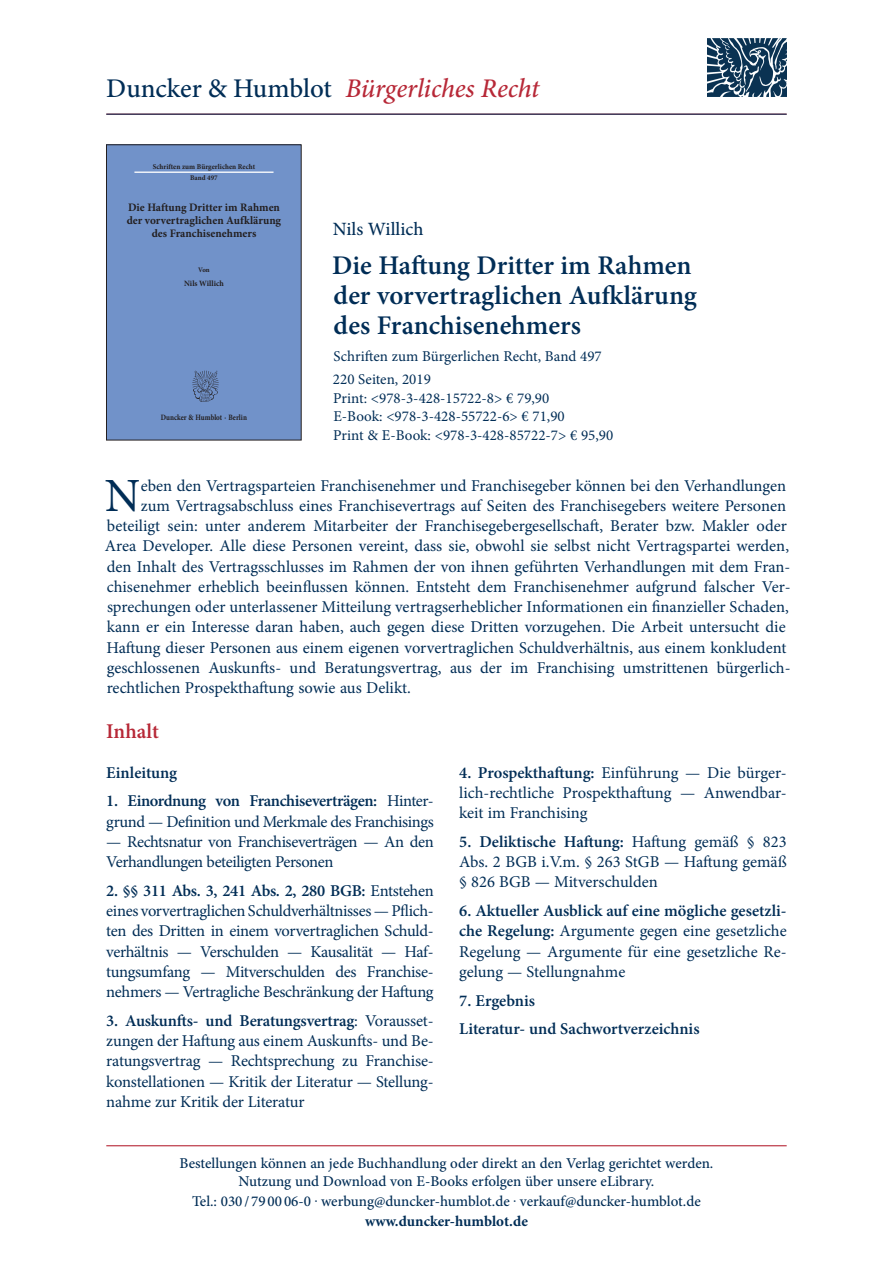
<style>
.page{position:relative;width:893px;height:1263px;background:#fff}
.page>*{position:absolute;margin:0;border:0;box-sizing:border-box;transform-origin:0 0}
.t1{font:47.7px "Minion Pro";color:#002d56}
.t2{font:600 27px/30px "Minion Pro";color:#002d56}
.t3{font:italic 500 27px "Minion Pro";letter-spacing:-.005em;color:#b72837}
.t4{font:600 21px "Minion Pro";color:#b72837}
.t5{font:500 18.75px "Minion Pro";color:#002d56}
.t6{font:16.5px/20.2px "Minion Pro";letter-spacing:-.005em;color:#002d56;text-align:justify}
.t7{font:16.5px/20.2px "Minion Pro";letter-spacing:-.025em;color:#002d56}
.t8{font:600 16.5px/28.8px "Minion Pro";color:#002d56}
.t9{font:500 15px/18px "Minion Pro";color:#002d56;text-align:center}
.t10{font:15px/18.8px "Minion Pro";color:#002d56}
.t11{font:700 15px "Minion Pro";color:#002d56}
.t12{font:700 11.4px/13px "Minion Pro";color:#231f20;text-align:center}
.t13{font:700 8.1px "Minion Pro";color:#231f20;scale:.86 1}
.t14{font:700 8.1px "Minion Pro";color:#231f20}
.t15{font:700 7.35px "Minion Pro";letter-spacing:.005em;color:#231f20;scale:.96 1}
.t16{font:700 7.2px "Minion Pro";color:#231f20}
.t17{font:700 6.9px "Minion Pro";color:#231f20}
.s1{font-style:normal;color:#002d56}
.s2{font-weight:600}
</style>
<div class="page">
<hr style="left:106px;top:1145px;width:681px;height:1px;background:#b72837">
<div style="left:106px;top:145px;width:195px;height:295px;background:#7192c9"></div>
<hr style="left:134px;top:172px;width:140px;height:1px;background:#fff">
<img style="left:192px;top:370px;width:26px;height:32px">
<div style="left:106px;top:145px;width:195px;height:295px;border:1px solid #231f20"></div>
<img style="left:707px;top:38px;width:79px;height:59px">
<hr style="left:106px;top:114px;width:681px;height:1px;background:#002d56">
<h2 class="t3" style="left:106px;top:70px;width:435px"><span class="s1">Duncker &amp; Humblot</span> Bürgerliches Recht</h2>
<p class="t15" style="left:153px;top:161px;width:108px">Schriften zum Bürgerlichen Recht</p>
<p class="t16" style="left:190px;top:173px;width:29px">Band 497</p>
<p class="t12" style="left:127px;top:200px;width:156px">Die Haftung Dritter im Rahmen der vorvertraglichen Aufklärung des Franchisenehmers</p>
<p class="t17" style="left:198px;top:264px;width:13px">Von</p>
<p class="t14" style="left:184px;top:278px;width:41px">Nils Willich</p>
<p class="t13" style="left:161px;top:411px;width:102px">Duncker &amp; Humblot · Berlin</p>
<p class="t5" style="left:333px;top:217px;width:92px">Nils Willich</p>
<h2 class="t2" style="left:332px;top:250px;width:366px">Die Haftung Dritter im Rahmen der vorvertraglichen Aufklärung des Franchisenehmers</h2>
<p class="t10" style="left:333px;top:345px;width:270px;line-height:23px">Schriften zum Bürgerlichen Recht, Band 497<br>220 Seiten, 2019</p>
<p class="t10" style="left:333px;top:389px;width:282px">Print: &lt;978-3-428-15722-8&gt; € 79,90<br>E-Book: &lt;978-3-428-55722-6&gt; € 71,90<br>Print &amp; E-Book: &lt;978-3-428-85722-7&gt; € 95,90</p>
<h1 class="t1" style="left:105px;top:464px;width:37px">N</h1>
<p class="t6" style="left:141px;top:475px;width:647px">eben den Vertragsparteien Franchisenehmer und Franchisegeber können bei den Verhandlungen</p>
<p class="t6" style="left:141px;top:495px;width:647px">zum Vertragsabschluss eines Franchisevertrags auf Seiten des Franchisegebers weitere Personen</p>
<p class="t6" style="left:107px;top:516px;width:682px">beteiligt sein: unter anderem Mitarbeiter der Franchisegebergesellschaft, Berater bzw. Makler oder</p>
<p class="t6" style="left:105px;top:536px;width:686px">Area Developer. Alle diese Personen vereint, dass sie, obwohl sie selbst nicht Vertragspartei werden,</p>
<p class="t6" style="left:107px;top:556px;width:685px">den Inhalt des Vertragsschlusses im Rahmen der von ihnen geführten Verhandlungen mit dem Fran-</p>
<p class="t6" style="left:107px;top:576px;width:685px">chisenehmer erheblich beeinflussen können. Entsteht dem Franchisenehmer aufgrund falscher Ver-</p>
<p class="t6" style="left:107px;top:597px;width:683px">sprechungen oder unterlassener Mitteilung vertragserheblicher Informationen ein finanzieller Schaden,</p>
<p class="t6" style="left:107px;top:617px;width:680px">kann er ein Interesse daran haben, auch gegen diese Dritten vorzugehen. Die Arbeit untersucht die</p>
<p class="t6" style="left:106px;top:637px;width:681px">Haftung dieser Personen aus einem eigenen vorvertraglichen Schuldverhältnis, aus einem konkludent</p>
<p class="t6" style="left:107px;top:657px;width:685px">geschlossenen Auskunfts- und Beratungsvertrag, aus der im Franchising umstrittenen bürgerlich-</p>
<p class="t6" style="left:107px;top:678px;width:306px">rechtlichen Prospekthaftung sowie aus Delikt.</p>
<p class="t4" style="left:106px;top:717px;width:54px">Inhalt</p>
<p class="t8" style="left:106px;top:758px;width:72px">Einleitung</p>
<p class="t7" style="left:106px;top:791px;width:329px"><span class="s2">1. Einordnung von Franchiseverträgen:</span> Hinter&shy;grund — Definition und Merkmale des Franchisings</p>
<p class="t7" style="left:106px;top:831px;width:329px">— Rechtsnatur von Franchiseverträgen — An den<br>Verhandlungen beteiligten Personen</p>
<p class="t6" style="left:106px;top:880px;width:329px"><span class="s2">2. §§ 311 Abs. 3, 241 Abs. 2, 280 BGB:</span> Entstehen eines vorvertraglichen Schuldverhältnisses — Pflich&shy;ten des Dritten in einem vorvertraglichen Schuld&shy;verhältnis — Verschulden — Kausalität — Haf&shy;tungsumfang — Mitverschulden des Franchise&shy;nehmers — Vertragliche Beschränkung der Haftung</p>
<p class="t6" style="left:106px;top:1010px;width:329px"><span class="s2">3. Auskunfts- und Beratungsvertrag</span>: Vorausset&shy;zungen der Haftung aus einem Auskunfts- und Be&shy;ratungsvertrag — Rechtsprechung zu Franchise&shy;konstellationen — Kritik der Literatur — Stellung&shy;nahme zur Kritik der Literatur</p>
<p class="t6" style="left:459px;top:762px;width:329px"><span class="s2">4. Prospekthaftung:</span> Einführung — Die bürger&shy;lich-rechtliche Prospekthaftung — Anwendbar&shy;keit im Franchising</p>
<p class="t6" style="left:459px;top:831px;width:329px"><span class="s2">5. Deliktische Haftung:</span> Haftung gemäß § 823<br>Abs. 2 BGB i.V.m. § 263 StGB — Haftung gemäß § 826 BGB — Mitverschulden</p>
<p class="t6" style="left:459px;top:901px;width:329px"><span class="s2">6. Aktueller Ausblick auf eine mögliche gesetzli&shy;che Regelung:</span> Argumente gegen eine gesetzliche Regelung — Argumente für eine gesetzliche Re&shy;gelung — Stellungnahme</p>
<p class="t8" style="left:459px;top:986px;width:242px">7. Ergebnis<br>Literatur- und Sachwortverzeichnis</p>
<p class="t9" style="left:179px;top:1154px;width:535px">Bestellungen können an jede Buchhandlung oder direkt an den Verlag gerichtet werden.<br>Nutzung und Download von E-Books erfolgen über unsere eLibrary.</p>
<p class="t9" style="left:192px;top:1192px;width:510px">Tel.: 030 / 79 00 06-0 . werbung@duncker-humblot.de . verkauf@duncker-humblot.de</p>
<p class="t11" style="left:365px;top:1210px;width:164px">www.duncker-humblot.de</p>
</div>
